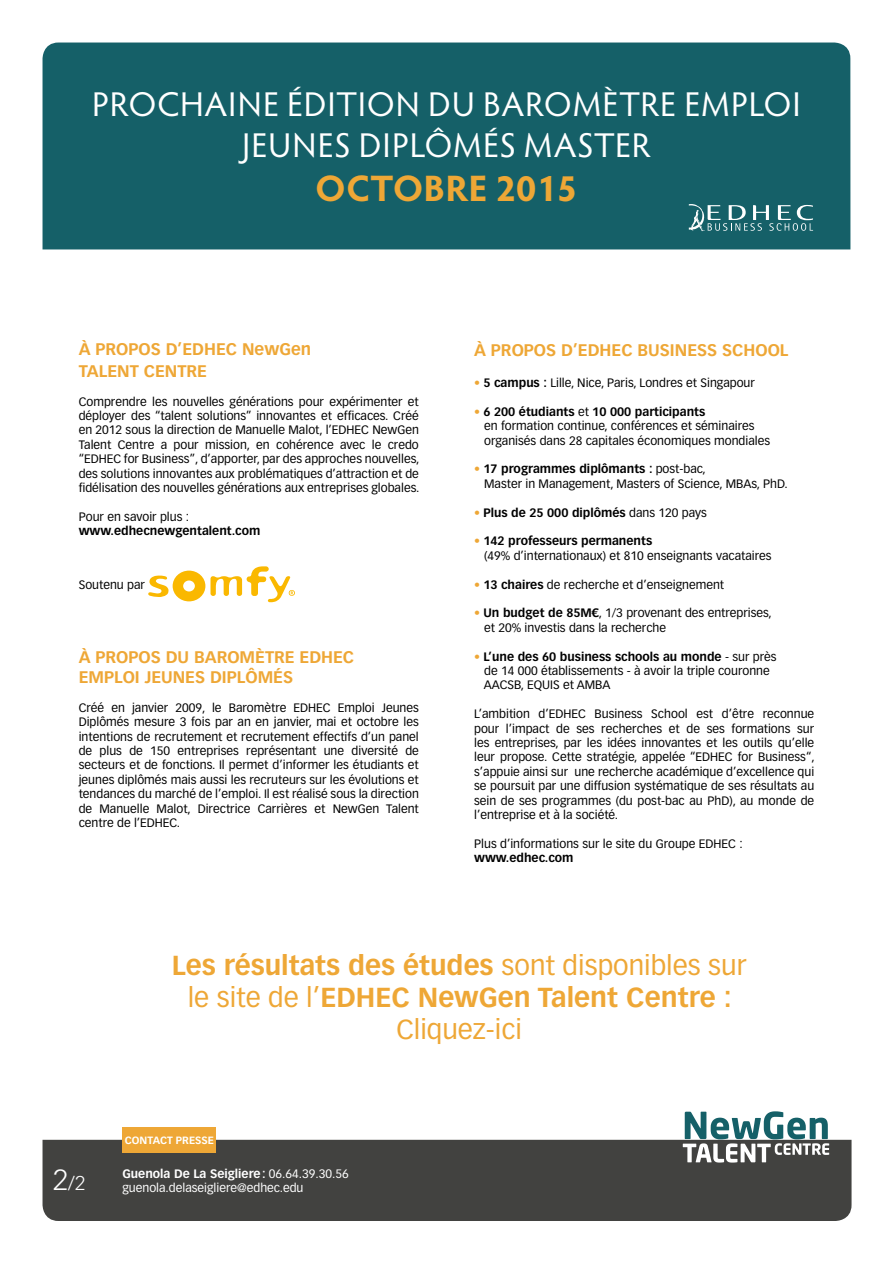
<style>
.page{position:relative;width:893px;height:1263px;background:#fff}
.page>*{position:absolute;margin:0;border:0;box-sizing:border-box;transform-origin:0 0}
.t1{font:700 36.9px "Hypatia Sans Pro";letter-spacing:.01em;color:#eea736}
.t2{font:34.5px/41.4px "Hypatia Sans Pro";letter-spacing:.03em;color:#fff;text-align:center}
.t3{font:700 27px/32.4px "Vectora LT Std";color:#eea736;text-align:center}
.t4{font:300 19.5px "Vectora LT Std";color:#fff}
.t5{font:700 16.5px/21.6px "Vectora LT Std";color:#eea736}
.t6{font:12px/14.4px "Vectora LT Std";color:#000}
.t7{font:700 12px "Vectora LT Std";color:#000}
.t8{font:12px/14.4px "Vectora LT Std";color:#fff}
.t9{font:700 10.35px "Vectora LT Std";color:#fff}
.s1{color:#eea736}
.s2{font-weight:700}
.s3{font-weight:400;color:#eea736}
.s4{font-weight:400}
.s5{font-size:28.5px}
</style>
<div class="page">
<div style="left:43px;top:43px;width:807px;height:206px;background:#156068"></div>
<div style="left:43px;top:1140px;width:808px;height:81px;background:#424240"></div>
<div style="left:122px;top:1127px;width:94px;height:25px;background:#eea736"></div>
<svg style="left:683px;top:1111px;width:146px;height:51px"></svg>
<svg style="left:148px;top:566px;width:147px;height:36px"></svg>
<svg style="left:689px;top:204px;width:124px;height:27px;background:#488289"></svg>
<h2 class="t2" style="left:92px;top:82px;width:710px">PROCHAINE ÉDITION DU BAROMÈTRE EMPLOI<br>JEUNES DIPLÔMÉS MASTER</h2>
<h1 class="t1" style="left:315px;top:163px;width:263px">OCTOBRE 2015</h1>
<h3 class="t5" style="left:79px;top:338px;width:234px">À PROPOS D’EDHEC NewGen<br>TALENT CENTRE</h3>
<p class="t6" style="left:79px;top:394px;width:342px;text-align:justify">Comprendre les nouvelles générations pour expérimenter et déployer des “talent solutions” innovantes et efficaces. Créé en 2012 sous la direction de Manuelle Malot, l’EDHEC NewGen Talent Centre a pour mission, en cohérence avec le credo “EDHEC for Business”, d’apporter, par des approches nouvelles, des solutions innovantes aux problématiques d’attraction et de fidélisation des nouvelles générations aux entreprises globales.</p>
<p class="t6" style="left:79px;top:509px;width:112px">Pour en savoir plus :</p>
<p class="t7" style="left:79px;top:524px;width:183px">www.edhecnewgentalent.com</p>
<p class="t6" style="left:79px;top:578px;width:68px">Soutenu par</p>
<h3 class="t5" style="left:79px;top:647px;width:277px;line-height:19.8px">À PROPOS DU BAROMÈTRE EDHEC<br>EMPLOI JEUNES DIPLÔMÉS</h3>
<p class="t6" style="left:79px;top:700px;width:342px;text-align:justify">Créé en janvier 2009, le Baromètre EDHEC Emploi Jeunes Diplômés mesure 3 fois par an en janvier, mai et octobre les intentions de recrutement et recrutement effectifs d’un panel de plus de 150 entreprises représentant une diversité de secteurs et de fonctions. Il permet d’informer les étudiants et jeunes diplômés mais aussi les recruteurs sur les évolutions et tendances du marché de l’emploi. Il est réalisé sous la direction de Manuelle Malot, Directrice Carrières et NewGen Talent centre de l’EDHEC.</p>
<h3 class="t5" style="left:474px;top:340px;width:316px">À PROPOS D’EDHEC BUSINESS SCHOOL</h3>
<p class="t6" style="left:474px;top:376px;width:282px"><span class="s1">•</span> <span class="s2">5 campus :</span> Lille, Nice, Paris, Londres et Singapour</p>
<p class="t6" style="left:484px;top:404px;width:288px;text-indent:-10px"><span class="s1">•</span> <span class="s2">6 200 étudiants</span> et <span class="s2">10 000 participants<br></span>en formation continue, conférences et séminaires organisés dans 28 capitales économiques mondiales</p>
<p class="t6" style="left:484px;top:462px;width:305px;text-indent:-10px"><span class="s1">•</span> <span class="s2">17 programmes diplômants :</span> post-bac,<br>Master in Management, Masters of Science, MBAs, PhD.</p>
<p class="t7" style="left:474px;top:505px;width:234px"><span class="s3">•</span> Plus de 25 000 diplômés <span class="s4">dans 120 pays</span></p>
<p class="t6" style="left:484px;top:534px;width:289px;text-indent:-10px"><span class="s1">•</span> <span class="s2">142 professeurs permanents<br></span>(49% d’internationaux) et 810 enseignants vacataires</p>
<p class="t6" style="left:474px;top:577px;width:252px"><span class="s1">•</span> <span class="s2">13 chaires</span> de recherche et d’enseignement</p>
<p class="t6" style="left:484px;top:606px;width:289px;text-indent:-10px"><span class="s1">•</span> <span class="s2">Un budget de 85M€</span>, 1/3 provenant des entreprises, et 20% investis dans la recherche</p>
<p class="t6" style="left:484px;top:649px;width:294px;text-indent:-10px"><span class="s1">•</span> <span class="s2">L’une des 60 business schools au monde</span> - sur près de 14 000 établissements - à avoir la triple couronne<br>AACSB, EQUIS et AMBA</p>
<p class="t6" style="left:474px;top:707px;width:342px;text-align:justify">L’ambition d’EDHEC Business School est d’être reconnue pour l’impact de ses recherches et de ses formations sur les entreprises, par les idées innovantes et les outils qu’elle leur propose. Cette stratégie, appelée “EDHEC for Business“, s’appuie ainsi sur une recherche académique d’excellence qui se poursuit par une diffusion systématique de ses résultats au sein de ses programmes (du post-bac au PhD), au monde de l’entreprise et à la société.</p>
<p class="t6" style="left:474px;top:836px;width:270px">Plus d’informations sur le site du Groupe EDHEC :</p>
<p class="t7" style="left:474px;top:851px;width:101px">www.edhec.com</p>
<h3 class="t3" style="left:172px;top:949px;width:576px">Les résultats des études <span class="s4">sont disponibles sur le site de l’</span>EDHEC NewGen Talent Centre :<br><span class="s4">Cliquez-ici</span></h3>
<h3 class="t4" style="left:53px;top:1172px;width:34px"><span class="s5">2</span>/2</h3>
<p class="t9" style="left:125px;top:1134px;width:91px">CONTACT PRESSE</p>
<p class="t8" style="left:122px;top:1166px;width:228px"><span class="s2">Guenola De La Seigliere:</span> 06.64.39.30.56 guenola.delaseigliere@edhec.edu</p>
</div>
